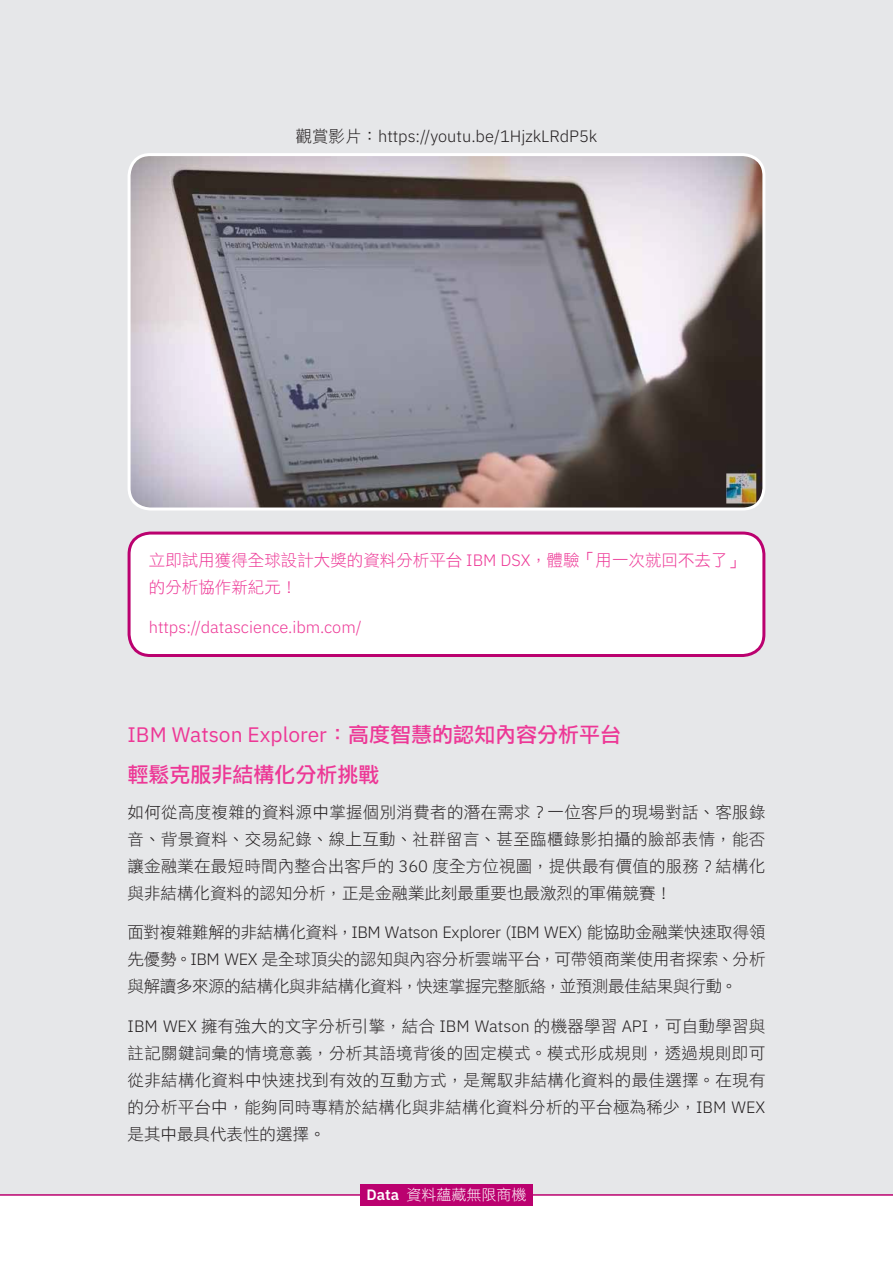
<style>
.page{position:relative;width:893px;height:1263px;background:#fff}
.page>*{position:absolute;margin:0;border:0;box-sizing:border-box;transform-origin:0 0}
.t1{font:21px "IBM Plex Sans";color:#ed3896}
.t2{font:21px "DF Li Hei Std W5";color:#ed3896}
.t3{font:16.5px/27px "DF Li Hei Std W3";color:#231f20;text-align:justify}
.t4{font:16.5px/27px "DF Li Hei Std W3";color:#ed3896}
.t5{font:300 16.5px "IBM Plex Sans";color:#231f20}
.t6{font:300 16.5px "IBM Plex Sans";color:#ed3896}
.t7{font:15px "DF Li Hei Std W3";color:#fff}
.s1{font-family:"DF Li Hei Std W3";font-weight:400}
.s2{font-family:"IBM Plex Sans";font-weight:300}
.s3{font-family:"DF Li Hei Std W5"}
.s4{font-family:"IBM Plex Sans";font-weight:600}
</style>
<div class="page">
<div style="left:0;top:0;width:893px;height:1194px;background:#e6e7e9"></div>
<hr style="left:0;top:1194px;width:893px;height:2px;background:#bb016f">
<div style="left:360px;top:1184px;width:173px;height:21px;background:#bb016f"></div>
<img style="left:129px;top:156px;width:633px;height:353px">
<div style="left:128px;top:153px;width:637px;height:357px;border:3px solid #fff;border-radius:21px"></div>
<div style="left:129px;top:533px;width:635px;height:122px;background:#fff;border-radius:21px"></div>
<div style="left:128px;top:531px;width:637px;height:126px;border:3px solid #bb016f;border-radius:21px"></div>
<p class="t5" style="left:296px;top:123px;width:303px"><span class="s1">觀賞影片：</span>https://youtu.be/1HjzkLRdP5k</p>
<p class="t4" style="left:149px;top:547px;width:597px">立即試用獲得全球設計大獎的資料分析平台 <span class="s2">IBM DSX</span>，體驗「用一次就回不去了」的分析協作新紀元！</p>
<p class="t6" style="left:149px;top:615px;width:214px">https://datascience.ibm.com/</p>
<p class="t1" style="left:128px;top:718px;width:495px">IBM Watson Explorer<span class="s3">：高度智慧的認知內容分析平台</span></p>
<p class="t2" style="left:128px;top:763px;width:253px">輕鬆克服非結構化分析挑戰</p>
<p class="t3" style="left:128px;top:798px;width:639px">如何從高度複雜的資料源中掌握個別消費者的潛在需求？一位客戶的現場對話、客服錄音、背景資料、交易紀錄、線上互動、社群留言、甚至臨櫃錄影拍攝的臉部表情，能否讓金融業在最短時間內整合出客戶的 <span class="s2">360</span> 度全方位視圖，提供最有價值的服務？結構化與非結構化資料的認知分析，正是金融業此刻最重要也最激烈的軍備競賽！</p>
<p class="t3" style="left:127px;top:919px;width:640px">面對複雜難解的非結構化資料，<span class="s2">IBM Watson Explorer (IBM WEX)</span> 能協助金融業快速取得領先優勢。<span class="s2">IBM WEX</span> 是全球頂尖的認知與內容分析雲端平台，可帶領商業使用者探索、分析與解讀多來源的結構化與非結構化資料，快速掌握完整脈絡，並預測最佳結果與行動。</p>
<p class="t3" style="left:128px;top:1012px;width:639px"><span class="s2">IBM WEX</span> 擁有強大的文字分析引擎，結合 <span class="s2">IBM Watson</span> 的機器學習 <span class="s2">API</span>，可自動學習與註記關鍵詞彙的情境意義，分析其語境背後的固定模式。模式形成規則，透過規則即可從非結構化資料中快速找到有效的互動方式，是駕馭非結構化資料的最佳選擇。在現有的分析平台中，能夠同時專精於結構化與非結構化資料分析的平台極為稀少，<span class="s2">IBM WEX</span>是其中最具代表性的選擇。</p>
<p class="t7" style="left:367px;top:1187px;width:161px"><span class="s4">Data</span> 資料蘊藏無限商機</p>
</div>
